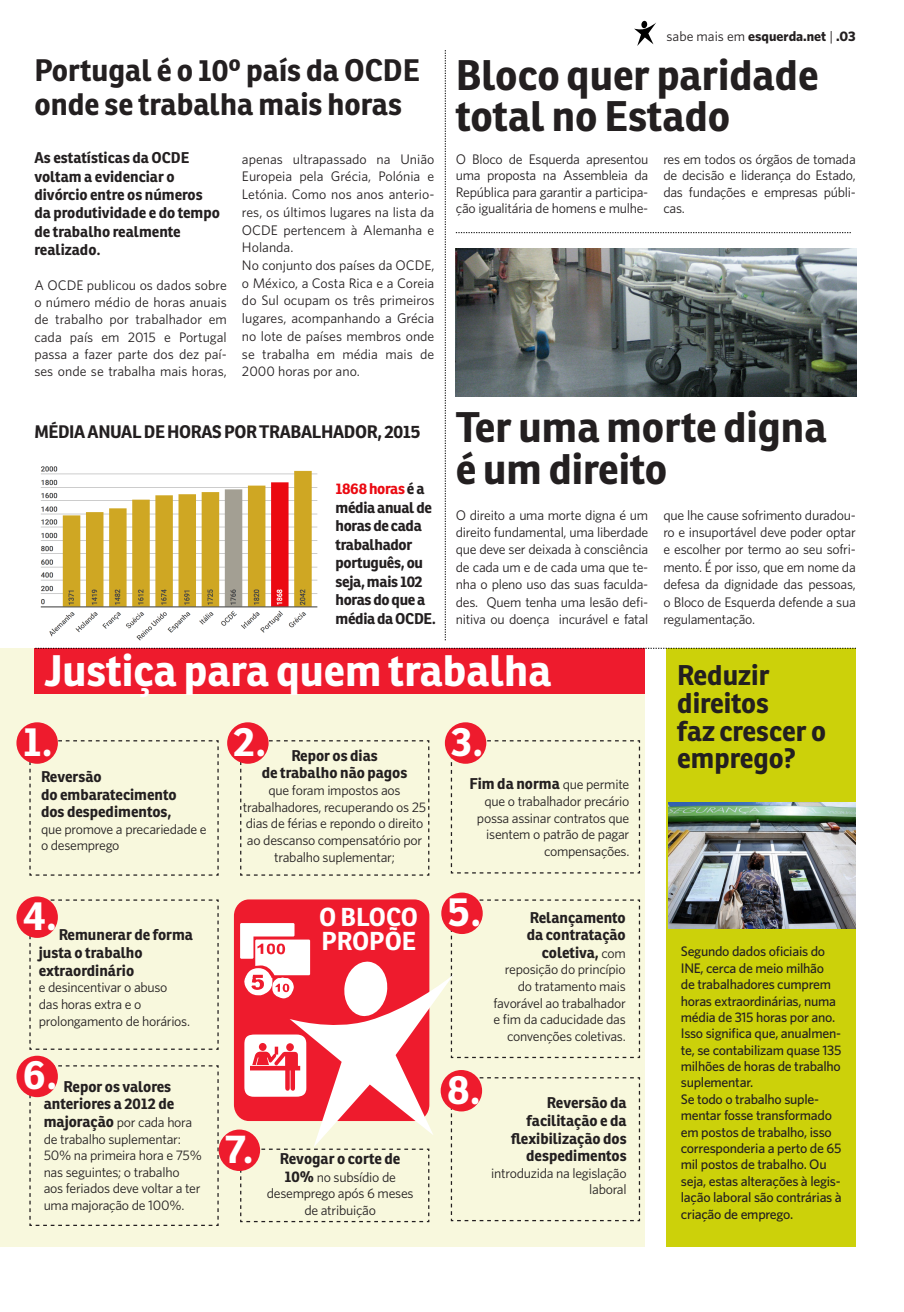
<style>
.page{position:relative;width:904px;height:1312px;background:#fff}
.page>*{position:absolute;margin:0;border:0;box-sizing:border-box;transform-origin:0 0}
.t1{font:700 42.88px "Ronnia";color:#fff}
.t2{font:700 41.5px/41.5px "Ronnia";color:#231f20}
.t3{font:700 40.25px "Ronnia";color:#fff}
.t4{font:700 30.25px/34px "Ronnia";color:#231f20}
.t5{font:700 27.75px/27.8px "Ronnia";color:#231f20}
.t6{font:700 25.12px/23.9px "Ronnia";color:#fff}
.t7{font:700 17.62px "Ronnia";letter-spacing:-.02em;color:#231f20}
.t8{font:700 15.12px/17.6px "Ronnia";color:#231f20}
.t9{font:700 15.12px/18.5px "Ronnia";letter-spacing:-.02em;color:#231f20}
.t10{font:13.88px/16.6px "Whitney";letter-spacing:-.02em;color:#231f20;text-align:justify}
.t11{font:500 13.88px/16.4px "Whitney";letter-spacing:-.02em;color:#231f20}
.t12{font:13.88px/17.8px "Whitney";color:#231f20}
.t13{font:700 13.88px "Whitney";color:#231f20}
.s1{color:#eb0911}
.s2{font-weight:400}
.s3{font-family:"Whitney";font-weight:400;font-size:13.88px}
.s4{font-family:"Ronnia";font-weight:700;font-size:15.12px}
</style>
<div class="page">
<svg style="left:634px;top:22px;width:22px;height:24px"></svg>
<div style="left:641px;top:21px;width:6px;height:7px;background:#000;border-radius:50%"></div>
<div style="left:0;top:648px;width:645px;height:598px;background:#f8f8dd"></div>
<svg style="left:29px;top:740px;width:190px;height:136px"></svg>
<svg style="left:239px;top:739px;width:191px;height:137px"></svg>
<svg style="left:450px;top:740px;width:190px;height:134px"></svg>
<svg style="left:29px;top:899px;width:190px;height:151px"></svg>
<svg style="left:29px;top:1065px;width:190px;height:161px"></svg>
<div style="left:34px;top:648px;width:611px;height:45px;background:#ee1b2d"></div>
<div style="left:666px;top:648px;width:189px;height:598px;background:#ccd10a"></div>
<img style="left:668px;top:802px;width:187px;height:126px">
<svg style="left:35px;top:648px;width:821px;height:1px"></svg>
<img style="left:456px;top:249px;width:400px;height:147px">
<div style="left:234px;top:899px;width:195px;height:221px;background:#ee1b2d;border-radius:16px"></div>
<svg style="left:239px;top:899px;width:401px;height:323px"></svg>
<div style="left:16px;top:722px;width:42px;height:41px;background:#ee1b2d;border-radius:50%"></div>
<div style="left:219px;top:1129px;width:41px;height:41px;background:#ee1b2d;border-radius:50%"></div>
<div style="left:227px;top:722px;width:41px;height:41px;background:#ee1b2d;border-radius:50%"></div>
<div style="left:445px;top:722px;width:41px;height:41px;background:#ee1b2d;border-radius:50%"></div>
<div style="left:16px;top:896px;width:42px;height:41px;background:#ee1b2d;border-radius:50%"></div>
<div style="left:441px;top:892px;width:42px;height:41px;background:#ee1b2d;border-radius:50%"></div>
<div style="left:440px;top:1069px;width:42px;height:42px;background:#ee1b2d;border-radius:50%"></div>
<div style="left:16px;top:1055px;width:42px;height:41px;background:#ee1b2d;border-radius:50%"></div>
<img style="left:40px;top:466px;width:278px;height:175px">
<svg style="left:456px;top:232px;width:395px;height:1px"></svg>
<svg style="left:445px;top:50px;width:1px;height:590px"></svg>
<h3 class="t4" style="left:34px;top:53px;width:387px">Portugal é o 10º país da OCDE onde se trabalha mais horas</h3>
<p class="t8" style="left:34px;top:149px;width:187px;line-height:18.4px">As estatísticas da OCDE voltam a evidenciar o divórcio entre os números da produtividade e do tempo de trabalho realmente realizado.</p>
<p class="t10" style="left:34px;top:276px;width:194px;line-height:17.4px">A OCDE publicou os dados sobre o número médio de horas anuais de trabalho por trabalhador em cada país em 2015 e Portugal passa a fazer parte dos dez paí&shy;ses onde se trabalha mais horas,</p>
<p class="t12" style="left:242px;top:149px;width:194px">apenas ultrapassado na União<br>Europeia pela Grécia, Polónia e<br>Letónia. Como nos anos anterio&shy;res, os últimos lugares na lista da<br>OCDE pertencem à Alemanha e<br>Holanda.<br>No conjunto dos países da OCDE, o México, a Costa Rica e a Coreia do Sul ocupam os três primeiros lugares, acompanhando a Grécia no lote de países membros onde se trabalha em média mais de<br>2000 horas por ano.</p>
<p class="t7" style="left:34px;top:421px;width:387px">MÉDIA ANUAL DE HORAS POR TRABALHADOR, 2015</p>
<p class="t9" style="left:335px;top:479px;width:102px"><span class="s1">1868 horas</span> é a média anual de horas de cada trabalhador português, ou seja, mais 102 horas do que a média da OCDE.</p>
<p class="t13" style="left:666px;top:27px;width:191px"><span class="s2">sabe mais em</span> esquerda.net <span class="s2">|</span> .03</p>
<h2 class="t2" style="left:456px;top:54px;width:364px">Bloco quer paridade total no Estado</h2>
<p class="t10" style="left:456px;top:150px;width:194px">O Bloco de Esquerda apresentou uma proposta na Assembleia da República para garantir a participa&shy;ção igualitária de homens e mulhe-</p>
<p class="t10" style="left:663px;top:150px;width:194px">res em todos os órgãos de tomada de decisão e liderança do Estado, das fundações e empresas públi&shy;cas.</p>
<h2 class="t2" style="left:456px;top:406px;width:372px">Ter uma morte digna é um direito</h2>
<p class="t10" style="left:456px;top:505px;width:194px;line-height:17.4px">O direito a uma morte digna é um direito fundamental, uma liberdade que deve ser deixada à consciência de cada um e de cada uma que te&shy;nha o pleno uso das suas faculda&shy;des. Quem tenha uma lesão defi&shy;nitiva ou doença incurável e fatal</p>
<p class="t10" style="left:663px;top:505px;width:194px;line-height:17.4px">que lhe cause sofrimento duradou&shy;ro e insuportável deve poder optar e escolher por termo ao seu sofri&shy;mento. É por isso, que em nome da defesa da dignidade das pessoas, o Bloco de Esquerda defende a sua regulamentação.</p>
<h1 class="t1" style="left:44px;top:643px;width:509px">Justiça para quem trabalha</h1>
<h3 class="t3" style="left:23px;top:715px;width:32px">1.</h3>
<p class="t8" style="left:41px;top:767px;width:137px">Reversão<br>do embaratecimento dos despedimentos,</p>
<p class="t10" style="left:41px;top:820px;width:167px">que promove a precariedade e o desemprego</p>
<h3 class="t3" style="left:233px;top:715px;width:35px">2.</h3>
<h3 class="t3" style="left:451px;top:715px;width:34px">3.</h3>
<p class="t8" style="left:262px;top:746px;width:147px;text-align:center">Repor os dias<br>de trabalho não pagos</p>
<p class="t10" style="left:243px;top:781px;width:185px;text-align:center">que foram impostos aos trabalhadores, recuperando os 25 dias de férias e repondo o direito ao descanso compensatório por trabalho suplementar;</p>
<p class="t8" style="left:469px;top:774px;width:161px">Fim da norma <span class="s3">que permite</span></p>
<p class="t10" style="left:477px;top:792px;width:154px;text-align:right">que o trabalhador precário possa assinar contratos que isentem o patrão de pagar compensações.</p>
<h3 class="t3" style="left:23px;top:889px;width:36px">4.</h3>
<h3 class="t3" style="left:447px;top:886px;width:35px">5.</h3>
<h3 class="t6" style="left:319px;top:904px;width:100px">O BLOCO<br>PROPÕE</h3>
<p class="t8" style="left:39px;top:925px;width:156px;text-indent:20px">Remunerar de forma justa o trabalho extraordinário</p>
<p class="t10" style="left:39px;top:978px;width:153px;text-align:left">e desincentivar o abuso das horas extra e o prolongamento de horários.</p>
<h3 class="t3" style="left:23px;top:1049px;width:36px">6.</h3>
<p class="t8" style="left:44px;top:1076px;width:132px;text-align:right">Repor os valores anteriores a 2012 de</p>
<p class="t10" style="left:44px;top:1113px;width:160px;text-align:left"><span class="s4">majoração</span> por cada hora de trabalho suplementar:<br>50% na primeira hora e 75% nas seguintes; o trabalho aos feriados deve voltar a ter uma majoração de 100%.</p>
<h3 class="t3" style="left:225px;top:1122px;width:30px">7.</h3>
<p class="t8" style="left:280px;top:1149px;width:122px">Revogar o corte de</p>
<p class="t10" style="left:267px;top:1167px;width:148px;text-align:center"><span class="s4">10%</span> no subsídio de desemprego após 6 meses de atribuição</p>
<h3 class="t3" style="left:447px;top:1063px;width:35px">8.</h3>
<p class="t8" style="left:527px;top:907px;width:100px;text-align:right">Relançamento da contratação coletiva, <span class="s3">com</span></p>
<p class="t10" style="left:493px;top:960px;width:134px;text-align:right">reposição do princípio do tratamento mais favorável ao trabalhador e fim da caducidade das convenções coletivas.</p>
<p class="t8" style="left:511px;top:1093px;width:117px;text-align:right">Reversão da facilitação e da flexibilização dos despedimentos</p>
<p class="t10" style="left:491px;top:1163px;width:137px;text-align:right">introduzida na legislação laboral</p>
<h3 class="t5" style="left:677px;top:661px;width:150px">Reduzir direitos<br>faz crescer o emprego?</h3>
<p class="t11" style="left:681px;top:942px;width:162px">Segundo dados oficiais do<br>INE, cerca de meio milhão<br>de trabalhadores cumprem horas extraordinárias, numa média de 315 horas por ano.<br>Isso significa que, anualmen&shy;te, se contabilizam quase 135 milhões de horas de trabalho suplementar.<br>Se todo o trabalho suple&shy;mentar fosse transformado em postos de trabalho, isso corresponderia a perto de 65 mil postos de trabalho. Ou seja, estas alterações à legis&shy;lação laboral são contrárias à criação de emprego.</p>
</div>
